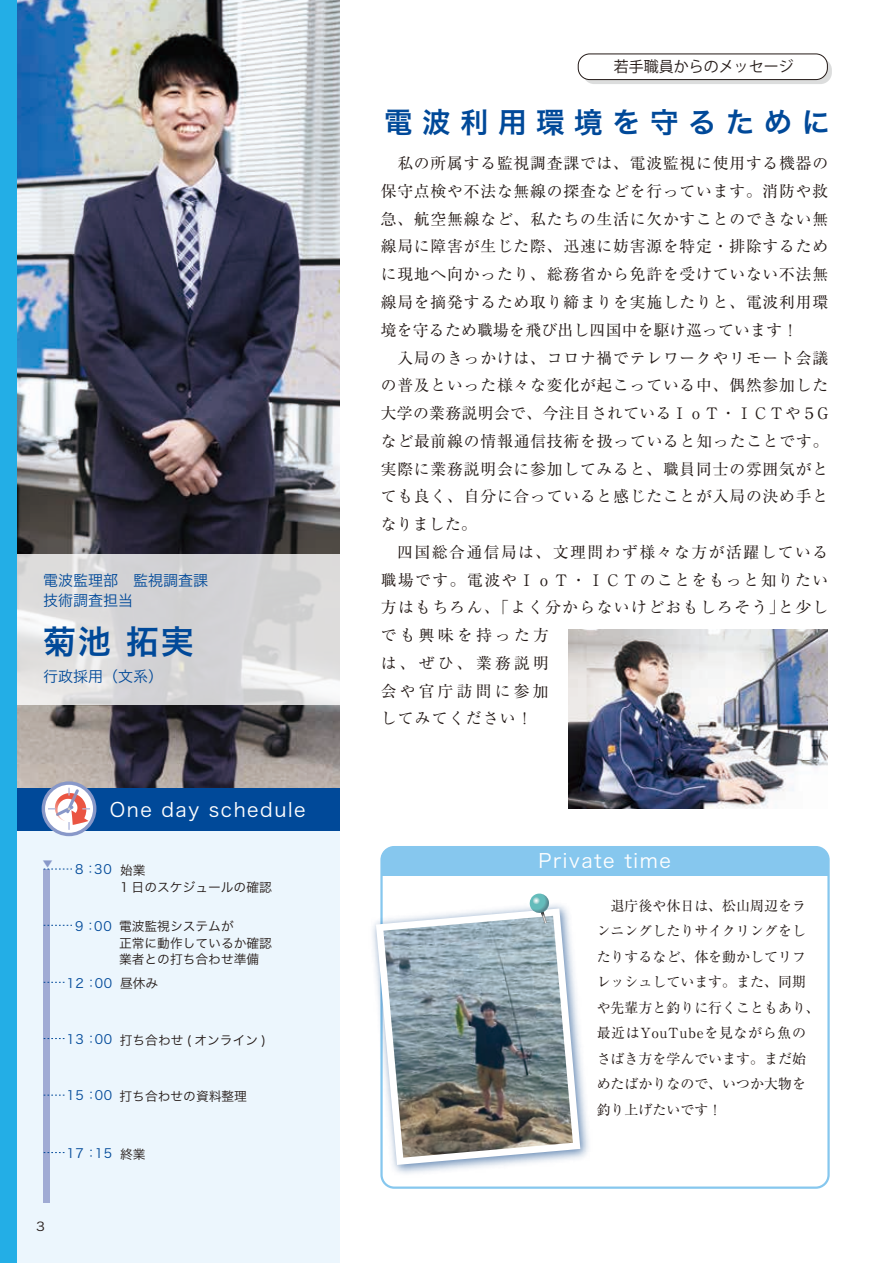
<style>
.page{position:relative;width:893px;height:1263px;background:#fff}
.page>*{position:absolute;margin:0;border:0;box-sizing:border-box;transform-origin:0 0}
.t1{font:33px "Hira Kaku Pro N W6";color:#004999}
.t2{font:28.5px "Hira Kaku Pro N W6";letter-spacing:.335em;color:#004999}
.t3{font:19.5px "Hira Kaku Pro W3";letter-spacing:.08em;color:#fff}
.t4{font:15.75px/27.8px "Ryumin Pr 5";letter-spacing:.055em;color:#231916}
.t5{font:15.75px/27.8px "Ryumin Pr 5";letter-spacing:.095em;color:#231916}
.t6{font:15px/19.5px "Hira Kaku Pro N W3";color:#004999}
.t7{font:15px "Koz Go Pr 6 N";color:#231916}
.t8{font:13.95px/25.5px "Ryumin Pr 5";color:#231916}
.t9{font:12.75px/16.5px "Hira Kaku Pro N W3";color:#231916}
.t10{font:12.75px "Hira Kaku Pro N W3";letter-spacing:.06em;color:#004999}
.t11{font:12.15px "Hira Kaku Pro N W3";color:#231916;scale:1.11 1}
.t12{font:8.7px "Koz Go Pro";color:#8898c9;scale:1.11 1}
.s1{color:#004999}
.s2{color:#231916}
</style>
<div class="page">
<div style="left:0;top:825px;width:339px;height:438px;background:#ecf6fd"></div>
<img style="left:17px;top:0;width:322px;height:789px">
<img style="left:568px;top:630px;width:259px;height:179px">
<div style="left:381px;top:847px;width:447px;height:28px;background:#86c7ee;border-radius:13px"></div>
<img style="left:372px;top:898px;width:217px;height:282px">
<svg style="left:376px;top:908px;width:204px;height:257px"></svg>
<img style="left:383px;top:916px;width:190px;height:241px">
<svg style="left:529px;top:893px;width:21px;height:31px"></svg>
<div style="left:0;top:789px;width:339px;height:42px;background:#004999"></div>
<div style="left:381px;top:860px;width:447px;height:15px;background:#86c7ee"></div>
<svg style="left:17px;top:555px;width:323px;height:150px;background:#dad9da"></svg>
<div style="left:42px;top:781px;width:54px;height:55px;background:#8898c9;border-radius:50%"></div>
<div style="left:45px;top:785px;width:48px;height:48px;background:#fff;border-radius:50%"></div>
<svg style="left:48px;top:787px;width:42px;height:43px"></svg>
<div style="left:44px;top:869px;width:6px;height:333px;background:#a0abd4"></div>
<svg style="left:44px;top:869px;width:28px;height:1px"></svg>
<svg style="left:44px;top:925px;width:28px;height:1px"></svg>
<svg style="left:44px;top:982px;width:21px;height:1px"></svg>
<svg style="left:44px;top:1038px;width:21px;height:1px"></svg>
<svg style="left:44px;top:1095px;width:21px;height:1px"></svg>
<svg style="left:44px;top:1152px;width:21px;height:1px"></svg>
<div style="left:0;top:0;width:17px;height:1263px;background:#23aee6"></div>
<div style="left:583px;top:58px;width:249px;height:26px;background:linear-gradient(to right,#d4d4d4,#d5d5d5);border-radius:11px"></div>
<div style="left:578px;top:54px;width:249px;height:26px;background:#fff;border-radius:11px"></div>
<div style="left:578px;top:54px;width:250px;height:26px;border:1px solid #231916;border-radius:11px"></div>
<p class="t6" style="left:43px;top:570px;width:167px">電波監理部　監視調査課技術調査担当</p>
<h1 class="t1" style="left:43px;top:612px;width:152px">菊池 拓実</h1>
<p class="t6" style="left:43px;top:665px;width:122px">行政採用（文系）</p>
<p class="t12" style="left:43px;top:858px;width:10px">▼</p>
<p class="t3" style="left:110px;top:793px;width:197px">One day schedule</p>
<p class="t9" style="left:120px;top:860px;width:153px;line-height:17.2px;text-indent:-45px"><span class="s1">8：30</span> 始業<br>1 日のスケジュールの確認</p>
<p class="t9" style="left:119px;top:917px;width:155px;text-indent:-44px"><span class="s1">9：00</span> 電波監視システムが<br>正常に動作しているか確認業者との打ち合わせ準備</p>
<p class="t10" style="left:67px;top:971px;width:93px">12：00 <span class="s2">昼休み</span></p>
<p class="t9" style="left:67px;top:1031px;width:201px"><span class="s1">13：00</span> 打ち合わせ ( オンライン )</p>
<p class="t9" style="left:67px;top:1087px;width:182px"><span class="s1">15：00</span> 打ち合わせの資料整理</p>
<p class="t10" style="left:67px;top:1142px;width:81px">17：15 <span class="s2">終業</span></p>
<p class="t11" style="left:36px;top:1215px;width:9px">3</p>
<p class="t7" style="left:614px;top:58px;width:181px">若手職員からのメッセージ</p>
<h2 class="t2" style="left:384px;top:96px;width:448px">電波利用環境を守るために</h2>
<p class="t4" style="left:381px;top:148px;width:449px">　私の所属する監視調査課では、電波監視に使用する機器の保守点検や不法な無線の探査などを行っています。消防や救急、航空無線など、私たちの生活に欠かすことのできない無線局に障害が生じた際、迅速に妨害源を特定・排除するために現地へ向かったり、総務省から免許を受けていない不法無線局を摘発するため取り締まりを実施したりと、電波利用環境を守るため職場を飛び出し四国中を駆け巡っています！<br>　入局のきっかけは、コロナ禍でテレワークやリモート会議の普及といった様々な変化が起こっている中、偶然参加した大学の業務説明会で、今注目されているＩｏＴ・ＩＣＴや５Gなど最前線の情報通信技術を扱っていると知ったことです。実際に業務説明会に参加してみると、職員同士の雰囲気がとても良く、自分に合っていると感じたことが入局の決め手となりました。</p>
<p class="t5" style="left:381px;top:537px;width:449px;text-indent:16px">四国総合通信局は、文理問わず様々な方が活躍している職場です。電波やＩｏＴ・ＩＣＴのことをもっと知りたい方はもちろん、｢よく分からないけどおもしろそう｣と少しでも興味を持った方<br>は、ぜひ、業務説明<br>会や官庁訪問に参加<br>してみてください！</p>
<p class="t3" style="left:539px;top:844px;width:134px">Private time</p>
<p class="t8" style="left:597px;top:892px;width:225px">　退庁後や休日は、松山周辺をランニングしたりサイクリングをしたりするなど、体を動かしてリフレッシュしています。また、同期や先輩方と釣りに行くこともあり、最近はYouTubeを見ながら魚のさばき方を学んでいます。まだ始めたばかりなので、いつか大物を釣り上げたいです！</p>
</div>
